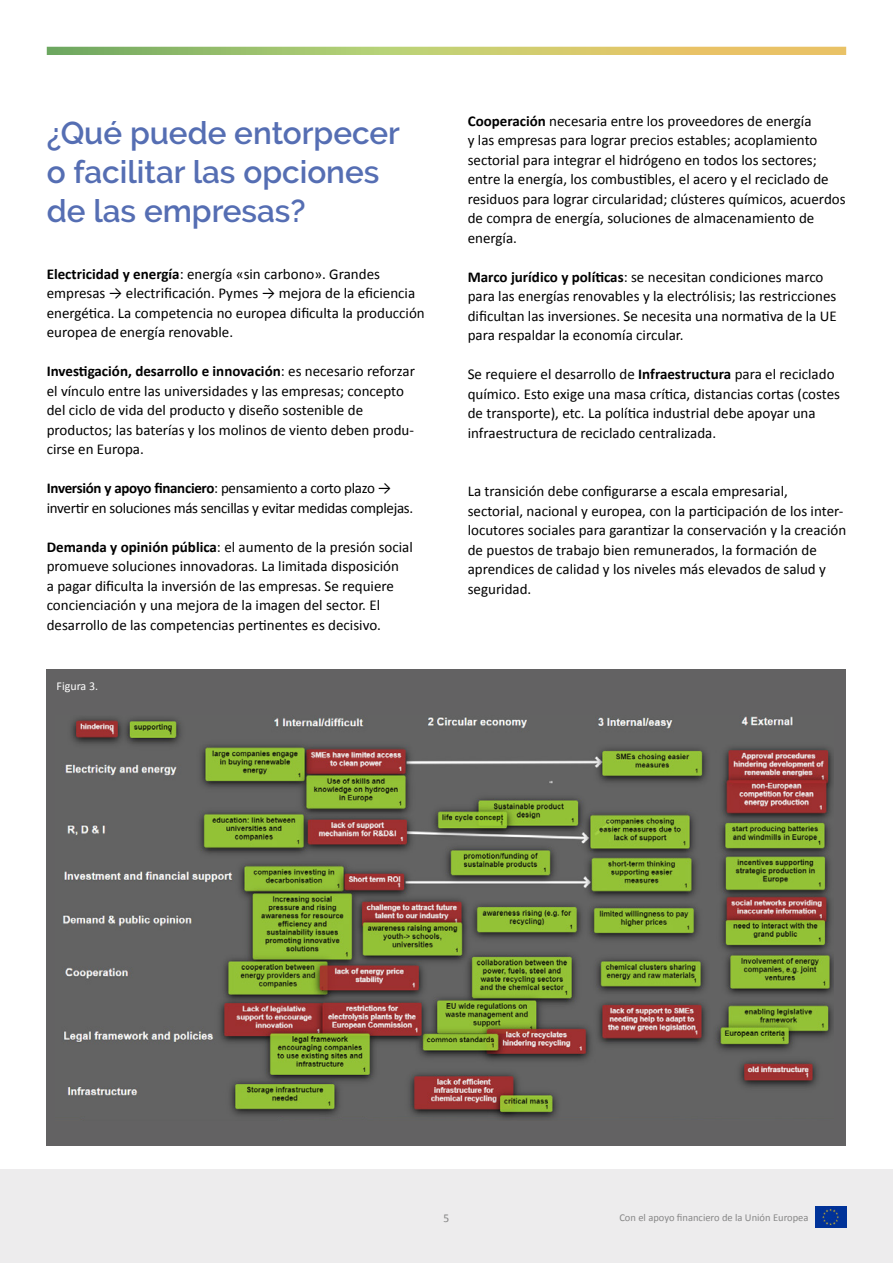
<style>
.page{position:relative;width:893px;height:1263px;background:#fff}
.page>*{position:absolute;margin:0;border:0;box-sizing:border-box;transform-origin:0 0}
.t1{font:600 31.5px/39px "Raleway";color:#556eb3}
.t2{font:15px/19.5px "Calibri";color:#000}
.t3{font:15px/19.5px "Calibri";letter-spacing:-.02em;color:#000}
.t4{font:12px "Calibri";color:#fff}
.t5{font:12px "Calibri";color:#878787}
.t6{font:10.5px "Calibri";color:#878787}
.s1{font-weight:700}
</style>
<div class="page">
<div style="left:0;top:1170px;width:893px;height:93px;background:#edeced"></div>
<img style="left:815px;top:1206px;width:31px;height:21px">
<svg style="left:47px;top:47px;width:799px;height:8px;background:#bbc36b"></svg>
<div style="left:47px;top:670px;width:799px;height:476px;background:#636263"></div>
<img style="left:63px;top:716px;width:770px;height:403px">
<h1 class="t1" style="left:47px;top:114px;width:355px">¿Qué puede entorpecer o facilitar las opciones de las empresas?</h1>
<p class="t2" style="left:47px;top:263px;width:380px"><span class="s1">Electricidad y energía</span>: energía «sin carbono». Grandes empresas → electrificación. Pymes → mejora de la eficiencia energética. La competencia no europea dificulta la producción europea de energía renovable.</p>
<p class="t2" style="left:47px;top:361px;width:370px"><span class="s1">Investigación, desarrollo e innovación</span>: es necesario reforzar el vínculo entre las universidades y las empresas; concepto del ciclo de vida del producto y diseño sostenible de productos; las baterías y los molinos de viento deben produ&shy;cirse en Europa.</p>
<p class="t3" style="left:47px;top:478px;width:368px"><span class="s1">Inversión y apoyo financiero</span>: pensamiento a corto plazo → invertir en soluciones más sencillas y evitar medidas complejas.</p>
<p class="t2" style="left:47px;top:536px;width:368px"><span class="s1">Demanda y opinión pública</span>: el aumento de la presión social promueve soluciones innovadoras. La limitada disposición<br>a pagar dificulta la inversión de las empresas. Se requiere concienciación y una mejora de la imagen del sector. El desarrollo de las competencias pertinentes es decisivo.</p>
<p class="t4" style="left:56px;top:679px;width:43px">Figura 3.</p>
<p class="t2" style="left:468px;top:110px;width:379px"><span class="s1">Cooperación</span> necesaria entre los proveedores de energía<br>y las empresas para lograr precios estables; acoplamiento sectorial para integrar el hidrógeno en todos los sectores; entre la energía, los combustibles, el acero y el reciclado de residuos para lograr circularidad; clústeres químicos, acuerdos de compra de energía, soluciones de almacenamiento de energía.</p>
<p class="t2" style="left:468px;top:266px;width:371px"><span class="s1">Marco jurídico y políticas</span>: se necesitan condiciones marco para las energías renovables y la electrólisis; las restricciones dificultan las inversiones. Se necesita una normativa de la UE para respaldar la economía circular.</p>
<p class="t2" style="left:468px;top:364px;width:374px">Se requiere el desarrollo de <span class="s1">Infraestructura</span> para el reciclado químico. Esto exige una masa crítica, distancias cortas (costes de transporte), etc. La política industrial debe apoyar una infraestructura de reciclado centralizada.</p>
<p class="t2" style="left:468px;top:481px;width:380px">La transición debe configurarse a escala empresarial, sectorial, nacional y europea, con la participación de los inter&shy;locutores sociales para garantizar la conservación y la creación de puestos de trabajo bien remunerados, la formación de aprendices de calidad y los niveles más elevados de salud y seguridad.</p>
<p class="t5" style="left:444px;top:1210px;width:7px">5</p>
<p class="t6" style="left:619px;top:1211px;width:191px">Con el apoyo financiero de la Unión Europea</p>
</div>
